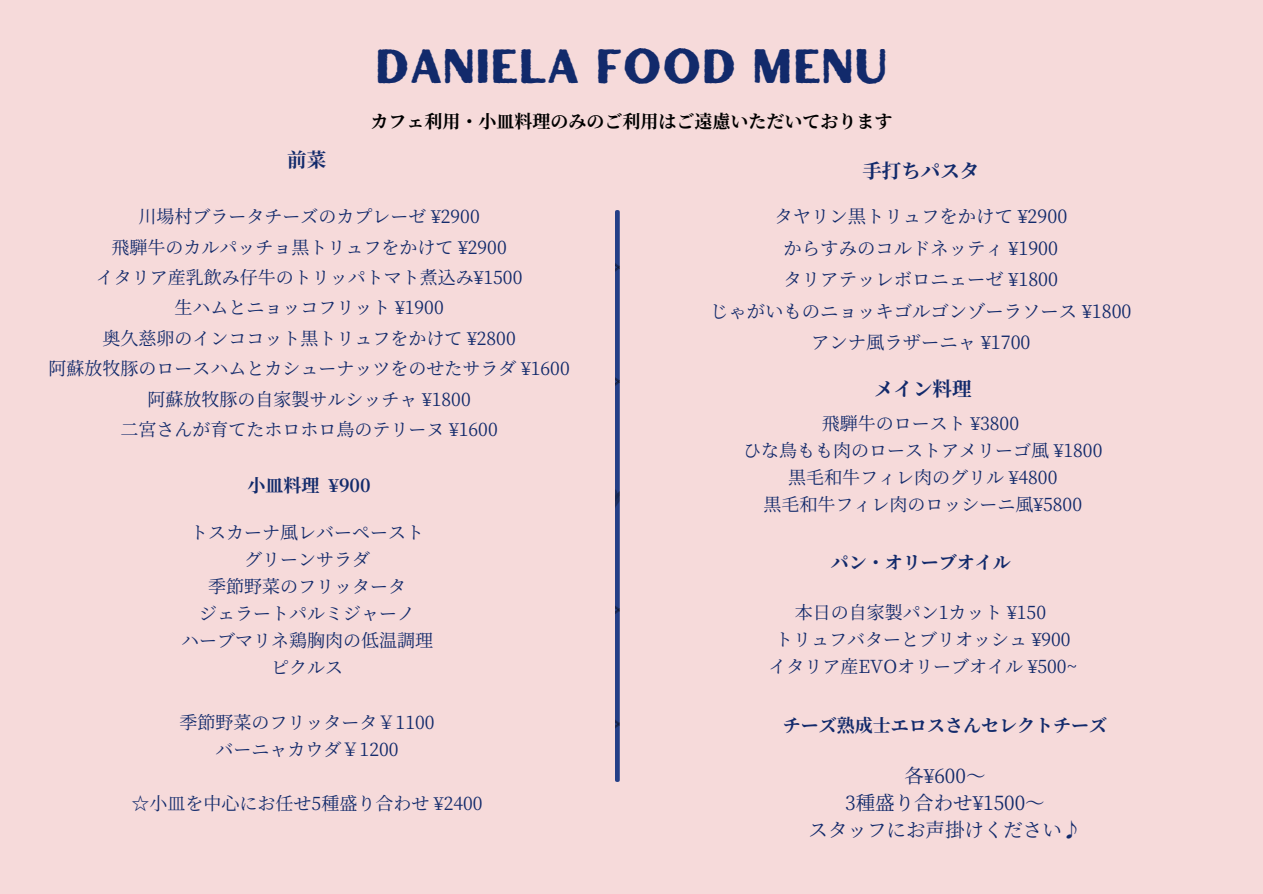
<style>
.page{position:relative;width:1263px;height:894px;background:#fff}
.page>*{position:absolute;margin:0;border:0;box-sizing:border-box;transform-origin:0 0}
.t1{font:48px "Hertical Sans Rough";color:#122a6b}
.t2{font:19.5px "Source Han Serif JP";color:#122a6b}
.t3{font:700 19.5px "Source Han Serif JP";color:#122a6b}
.t4{font:18.3px "Source Han Serif JP";color:#122a6b}
.t5{font:18px/27px "Source Han Serif JP";color:#122a6b;text-align:center}
.t6{font:700 18px "Source Han Serif JP";color:#122a6b}
.t7{font:700 18px "Source Han Serif JP";color:#000}
</style>
<div class="page">
<div style="left:0;top:0;width:1263px;height:893px;background:#f6dada"></div>
<hr style="left:616px;top:210px;width:3px;height:571px;background:#243f87">
<h3 class="t1" style="left:375px;top:33px;width:514px">DANIELA FOOD MENu</h3>
<h3 class="t7" style="left:370px;top:107px;width:524px">カフェ利用・小皿料理のみのご利用はご遠慮いただいております</h3>
<h3 class="t3" style="left:287px;top:144px;width:40px">前菜</h3>
<p class="t5" style="left:139px;top:202px;width:343px">川場村ブラータチーズのカプレーゼ ¥2900</p>
<p class="t5" style="left:112px;top:232px;width:397px">飛騨牛のカルパッチョ黒トリュフをかけて ¥2900</p>
<p class="t5" style="left:96px;top:263px;width:428px">イタリア産乳飲み仔牛のトリッパトマト煮込み¥1500</p>
<p class="t5" style="left:175px;top:293px;width:271px">生ハムとニョッコフリット ¥1900</p>
<p class="t5" style="left:103px;top:323px;width:415px">奥久慈卵のインココット黒トリュフをかけて ¥2800</p>
<p class="t5" style="left:49px;top:354px;width:523px">阿蘇放牧豚のロースハムとカシューナッツをのせたサラダ ¥1600</p>
<p class="t5" style="left:148px;top:384px;width:325px">阿蘇放牧豚の自家製サルシッチャ ¥1800</p>
<p class="t5" style="left:121px;top:414px;width:379px">二宮さんが育てたホロホロ鳥のテリーヌ ¥1600</p>
<h3 class="t6" style="left:248px;top:471px;width:125px">小皿料理 ¥900</h3>
<p class="t5" style="left:190px;top:518px;width:236px">トスカーナ風レバーペースト</p>
<p class="t5" style="left:244px;top:545px;width:128px">グリーンサラダ</p>
<p class="t5" style="left:208px;top:572px;width:200px">季節野菜のフリッタータ</p>
<p class="t5" style="left:199px;top:599px;width:218px">ジェラートパルミジャーノ</p>
<p class="t5" style="left:181px;top:626px;width:254px">ハーブマリネ鶏胸肉の低温調理</p>
<p class="t5" style="left:271px;top:653px;width:74px">ピクルス</p>
<p class="t5" style="left:180px;top:707px;width:256px">季節野菜のフリッタータ￥1100</p>
<p class="t5" style="left:216px;top:734px;width:184px">バーニャカウダ￥1200</p>
<p class="t5" style="left:132px;top:788px;width:352px">☆小皿を中心にお任せ5種盛り合わせ ¥2400</p>
<p class="t3" style="left:862px;top:155px;width:118px">手打ちパスタ</p>
<p class="t4" style="left:774px;top:202px;width:294px">タヤリン黒トリュフをかけて ¥2900</p>
<p class="t4" style="left:784px;top:234px;width:276px">からすみのコルドネッティ ¥1900</p>
<p class="t4" style="left:784px;top:265px;width:276px">タリアテッレボロニェーゼ ¥1800</p>
<p class="t4" style="left:710px;top:297px;width:423px">じゃがいものニョッキゴルゴンゾーラソース ¥1800</p>
<p class="t4" style="left:811px;top:328px;width:221px">アンナ風ラザーニャ ¥1700</p>
<h3 class="t3" style="left:874px;top:374px;width:99px">メイン料理</h3>
<p class="t5" style="left:822px;top:408px;width:199px">飛騨牛のロースト ¥3800</p>
<p class="t5" style="left:743px;top:435px;width:361px">ひな鳥もも肉のローストアメリーゴ風 ¥1800</p>
<p class="t5" style="left:788px;top:462px;width:271px">黒毛和牛フィレ肉のグリル ¥4800</p>
<p class="t5" style="left:763px;top:489px;width:320px">黒毛和牛フィレ肉のロッシーニ風¥5800</p>
<h2 class="t6" style="left:831px;top:548px;width:182px">パン・オリーブオイル</h2>
<h3 class="t5" style="left:768px;top:597px;width:310px">本日の自家製パン1カット ¥150<br>トリュフバターとブリオッシュ ¥900イタリア産EVOオリーブオイル ¥500~</h3>
<h3 class="t6" style="left:783px;top:710px;width:326px">チーズ熟成士エロスさんセレクトチーズ</h3>
<p class="t2" style="left:904px;top:760px;width:83px">各¥600〜</p>
<p class="t2" style="left:845px;top:787px;width:201px">3種盛り合わせ¥1500〜</p>
<p class="t2" style="left:808px;top:814px;width:274px">スタッフにお声掛けください♪</p>
</div>
